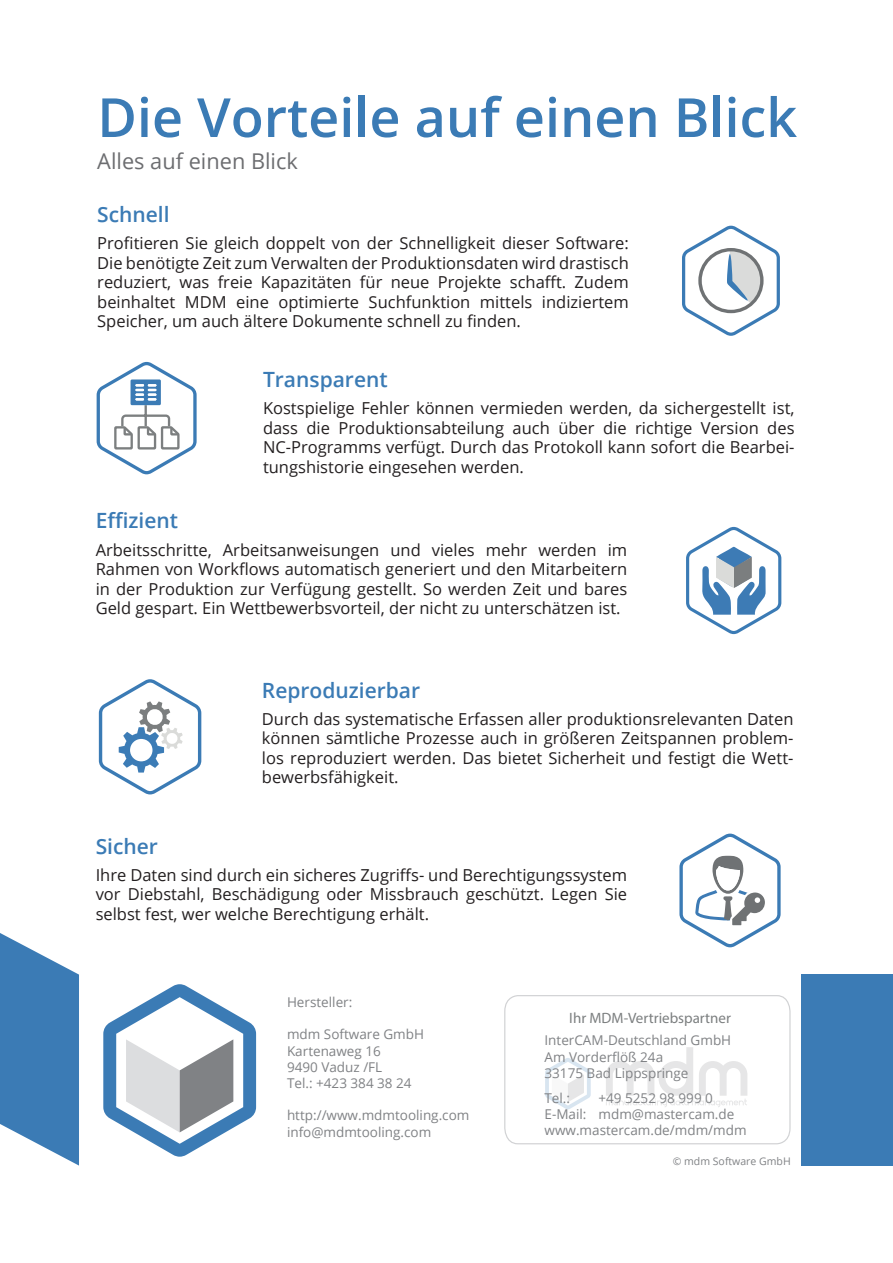
<style>
.page{position:relative;width:893px;height:1263px;background:#fff}
.page>*{position:absolute;margin:0;border:0;box-sizing:border-box;transform-origin:0 0}
.t1{font:600 54px "Open Sans";color:#3b7bb5}
.t2{font:21.75px "Open Sans";color:#6c6d70}
.t3{font:600 21px "Open Sans";color:#3b7bb5}
.t4{font:16.5px/19.5px "Open Sans";color:#231f20;text-align:justify}
.t5{font:15px "Myriad Pro";color:#7c7f80}
.t6{font:13.5px/16.2px "Open Sans";color:#808285}
.t7{font:10.5px "Open Sans";color:#808285}
</style>
<div class="page">
<svg style="left:103px;top:984px;width:153px;height:173px"></svg>
<svg style="left:0;top:933px;width:79px;height:232px"></svg>
<div style="left:802px;top:974px;width:91px;height:191px;background:#3b7bb5"></div>
<svg style="left:98px;top:679px;width:104px;height:116px"></svg>
<svg style="left:679px;top:833px;width:102px;height:115px"></svg>
<svg style="left:96px;top:361px;width:101px;height:114px"></svg>
<svg style="left:682px;top:225px;width:98px;height:111px"></svg>
<svg style="left:686px;top:526px;width:96px;height:109px"></svg>
<svg style="left:504px;top:995px;width:287px;height:150px"></svg>
<h1 class="t1" style="left:97px;top:80px;width:701px">Die Vorteile auf einen Blick</h1>
<h2 class="t2" style="left:97px;top:146px;width:202px">Alles auf einen Blick</h2>
<p class="t3" style="left:97px;top:200px;width:74px">Schnell</p>
<p class="t4" style="left:97px;top:233px;width:533px">Profitieren Sie gleich doppelt von der Schnelligkeit dieser Software:<br>Die benötigte Zeit zum Verwalten der Produktionsdaten wird drastisch reduziert, was freie Kapazitäten für neue Projekte schafft. Zudem beinhaltet MDM eine optimierte Suchfunktion mittels indiziertem Speicher, um auch ältere Dokumente schnell zu finden.</p>
<p class="t3" style="left:263px;top:365px;width:126px">Transparent</p>
<p class="t4" style="left:263px;top:398px;width:533px">Kostspielige Fehler können vermieden werden, da sichergestellt ist, dass die Produktionsabteilung auch über die richtige Version des NC-Programms verfügt. Durch das Protokoll kann sofort die Bearbei&shy;tungshistorie eingesehen werden.</p>
<p class="t3" style="left:96px;top:506px;width:84px">Effizient</p>
<p class="t4" style="left:96px;top:539px;width:533px">Arbeitsschritte, Arbeitsanweisungen und vieles mehr werden im Rahmen von Workflows automatisch generiert und den Mitarbeitern in der Produktion zur Verfügung gestellt. So werden Zeit und bares Geld gespart. Ein Wettbewerbsvorteil, der nicht zu unterschätzen ist.</p>
<p class="t3" style="left:262px;top:676px;width:160px">Reproduzierbar</p>
<p class="t4" style="left:262px;top:708px;width:533px">Durch das systematische Erfassen aller produktionsrelevanten Daten können sämtliche Prozesse auch in größeren Zeitspannen problem&shy;los reproduziert werden. Das bietet Sicherheit und festigt die Wett&shy;bewerbsfähigkeit.</p>
<p class="t3" style="left:96px;top:831px;width:64px">Sicher</p>
<p class="t4" style="left:96px;top:864px;width:533px">Ihre Daten sind durch ein sicheres Zugriffs- und Berechtigungssystem vor Diebstahl, Beschädigung oder Missbrauch geschützt. Legen Sie selbst fest, wer welche Berechtigung erhält.</p>
<p class="t6" style="left:287px;top:994px;width:67px">Hersteller:</p>
<p class="t6" style="left:287px;top:1026px;width:139px">mdm Software GmbH<br>Kartenaweg 16<br>9490 Vaduz /FL<br>Tel.: +423 384 38 24</p>
<p class="t6" style="left:287px;top:1107px;width:184px">http://www.mdmtooling.com info@mdmtooling.com</p>
<p class="t5" style="left:569px;top:1008px;width:163px">Ihr MDM-Vertriebspartner</p>
<p class="t6" style="left:544px;top:1032px;width:188px">InterCAM-Deutschland GmbH<br>Am Vorderflöß 24a<br>33175 Bad Lippspringe</p>
<p class="t6" style="left:544px;top:1089px;width:27px">Tel.:</p>
<p class="t6" style="left:544px;top:1089px;width:204px;text-indent:54px">+49 5252 98 999 0<br>E-Mail: mdm@mastercam.de www.mastercam.de/mdm/mdm</p>
<p class="t7" style="left:673px;top:1154px;width:120px">© mdm Software GmbH</p>
</div>
